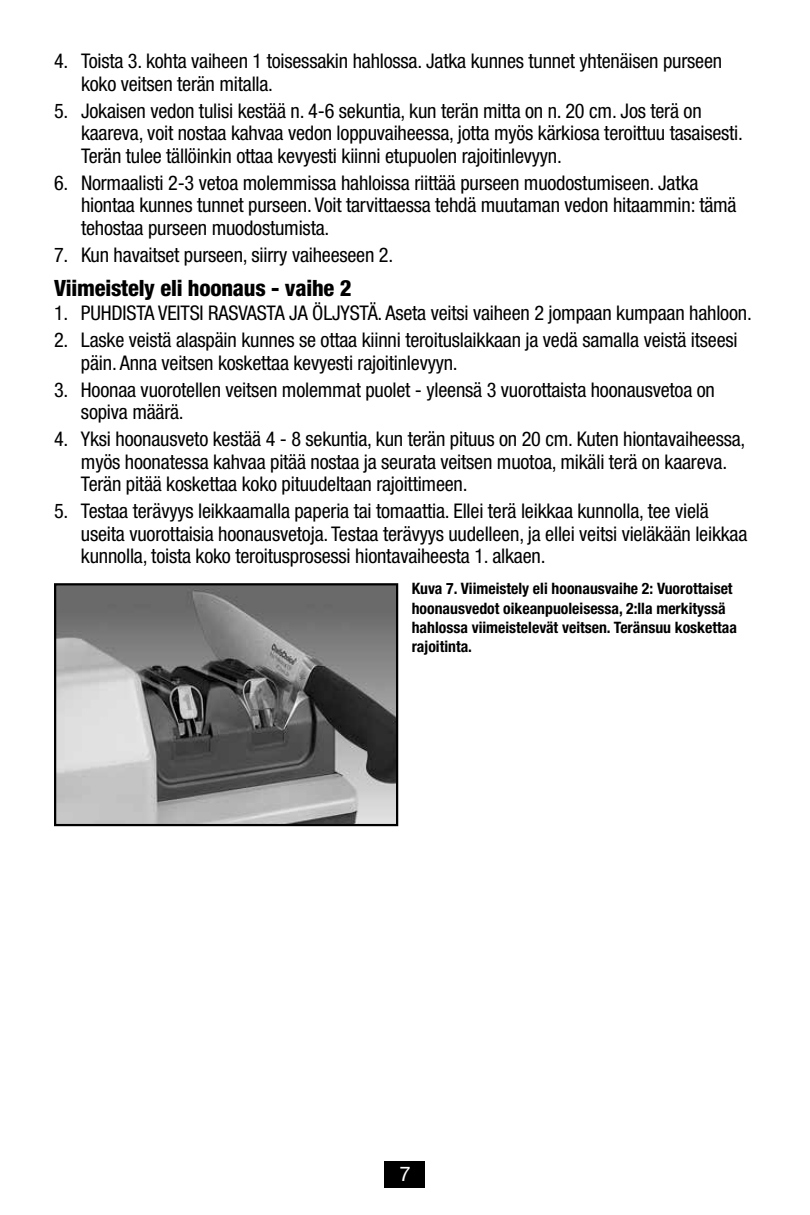
<style>
.page{position:relative;width:810px;height:1215px;background:#fff}
.page>*{position:absolute;margin:0;border:0;box-sizing:border-box;transform-origin:0 0}
.t1{font:800 condensed 22.5px "Helvetica Neue LT Std";letter-spacing:-.01em;color:#000}
.t2{font:condensed 20.25px/22.5px "Helvetica Neue LT Std";letter-spacing:-.01em;color:#000}
.t3{font:20.25px "Helvetica Neue LT Std";color:#fff}
.t4{font:700 condensed 15.75px/19.1px "Helvetica Neue LT Std";color:#000}
</style>
<div class="page">
<div style="left:385px;top:1161px;width:40px;height:27px;background:#000"></div>
<img style="left:57px;top:586px;width:338px;height:237px">
<div style="left:54px;top:583px;width:344px;height:243px;border:2px solid #000"></div>
<p class="t2" style="left:81px;top:50px;width:643px;text-indent:-27px">4. Toista 3. kohta vaiheen 1 toisessakin hahlossa. Jatka kunnes tunnet yhtenäisen purseen koko veitsen terän mitalla.</p>
<p class="t2" style="left:81px;top:99px;width:664px;text-indent:-27px">5. Jokaisen vedon tulisi kestää n. 4-6 sekuntia, kun terän mitta on n. 20 cm. Jos terä on kaareva, voit nostaa kahvaa vedon loppuvaiheessa, jotta myös kärkiosa teroittuu tasaisesti.<br>Terän tulee tällöinkin ottaa kevyesti kiinni etupuolen rajoitinlevyyn.</p>
<p class="t2" style="left:81px;top:171px;width:657px;text-indent:-27px">6. Normaalisti 2-3 vetoa molemmissa hahloissa riittää purseen muodostumiseen. Jatka hiontaa kunnes tunnet purseen. Voit tarvittaessa tehdä muutaman vedon hitaammin: tämä tehostaa purseen muodostumista.</p>
<p class="t2" style="left:54px;top:243px;width:341px">7. Kun havaitset purseen, siirry vaiheeseen 2.</p>
<p class="t1" style="left:54px;top:274px;width:299px">Viimeistely eli hoonaus - vaihe 2</p>
<p class="t2" style="left:54px;top:302px;width:699px">1. PUHDISTA VEITSI RASVASTA JA ÖLJYSTÄ. Aseta veitsi vaiheen 2 jompaan kumpaan hahloon.</p>
<p class="t2" style="left:81px;top:329px;width:658px;text-indent:-27px">2. Laske veistä alaspäin kunnes se ottaa kiinni teroituslaikkaan ja vedä samalla veistä itseesi päin. Anna veitsen koskettaa kevyesti rajoitinlevyyn.</p>
<p class="t2" style="left:81px;top:378px;width:635px;text-indent:-27px">3. Hoonaa vuorotellen veitsen molemmat puolet - yleensä 3 vuorottaista hoonausvetoa on sopiva määrä.</p>
<p class="t2" style="left:81px;top:428px;width:666px;text-indent:-27px">4. Yksi hoonausveto kestää 4 - 8 sekuntia, kun terän pituus on 20 cm. Kuten hiontavaiheessa, myös hoonatessa kahvaa pitää nostaa ja seurata veitsen muotoa, mikäli terä on kaareva.<br>Terän pitää koskettaa koko pituudeltaan rajoittimeen.</p>
<p class="t2" style="left:81px;top:500px;width:668px;text-indent:-27px">5. Testaa terävyys leikkaamalla paperia tai tomaattia. Ellei terä leikkaa kunnolla, tee vielä useita vuorottaisia hoonausvetoja. Testaa terävyys uudelleen, ja ellei veitsi vieläkään leikkaa kunnolla, toista koko teroitusprosessi hiontavaiheesta 1. alkaen.</p>
<p class="t4" style="left:412px;top:579px;width:327px">Kuva 7. Viimeistely eli hoonausvaihe 2: Vuorottaiset hoonausvedot oikeanpuoleisessa, 2:lla merkityssä hahlossa viimeistelevät veitsen. Teränsuu koskettaa rajoitinta.</p>
<p class="t3" style="left:399px;top:1162px;width:13px">7</p>
</div>
